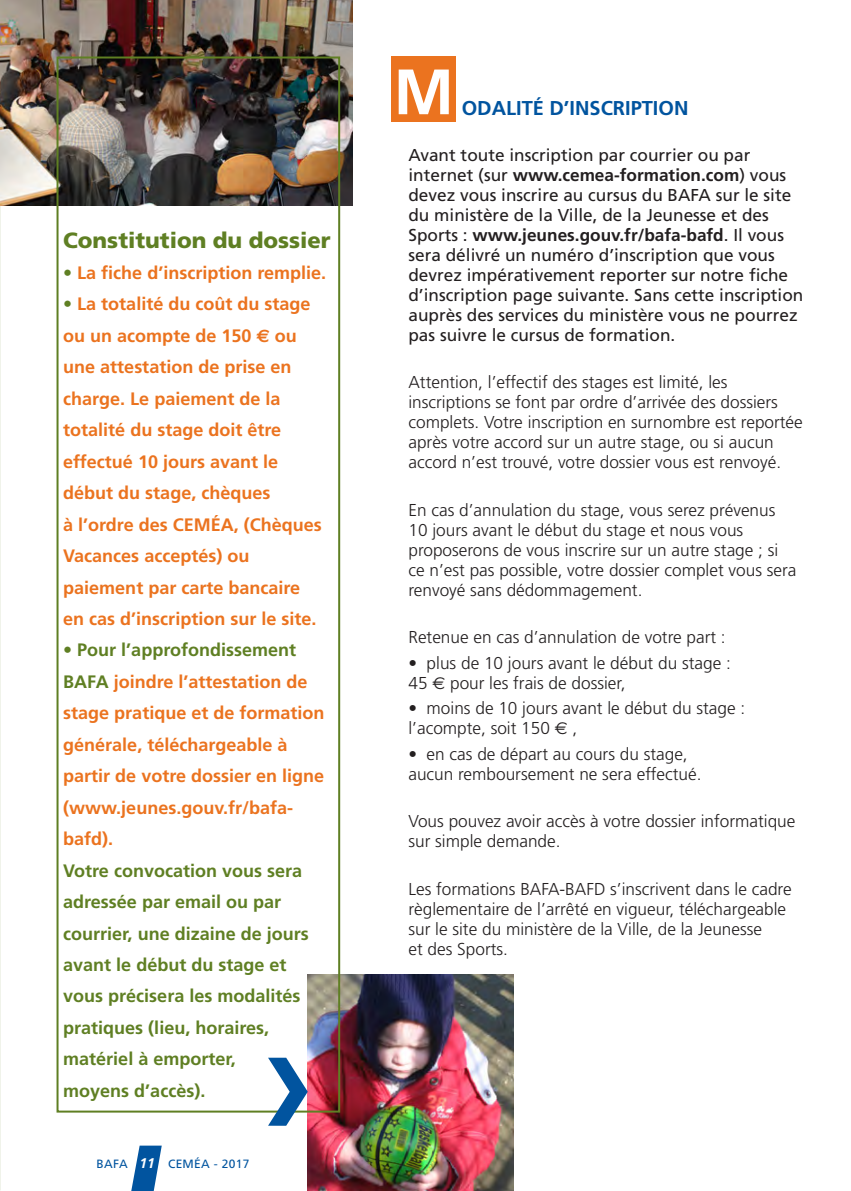
<style>
.page{position:relative;width:851px;height:1191px;background:#fff}
.page>*{position:absolute;margin:0;border:0;box-sizing:border-box;transform-origin:0 0}
.t1{font:700 64px "Frutiger";color:#fff}
.t2{font:900 22px "Frutiger";color:#5f7f23}
.t3{font:700 20px "Frutiger";color:#01549f}
.t4{font:700 18px/31.4px "Frutiger";color:#eb731f}
.t5{font:700 18px/31.4px "Frutiger";color:#5f7f23}
.t6{font:300 17.2px/20px "Frutiger";color:#231f20}
.t7{font:17.2px/20px "Frutiger";color:#231f20}
.t8{font:italic 700 14px "Frutiger";color:#fff}
.t9{font:12px "Frutiger";letter-spacing:.025em;color:#01549f}
.s1{color:#5f7f23}
.s2{font-family:"Euro Sans"}
.s3{font-weight:700}
.s4{font-family:"Euro Sans";font-weight:400}
</style>
<div class="page">
<svg style="left:131px;top:1145px;width:31px;height:46px"></svg>
<img style="left:308px;top:974px;width:205px;height:217px">
<img style="left:0;top:0;width:353px;height:205px">
<div style="left:56px;top:56px;width:284px;height:1056px;border:2px solid #5f7f23"></div>
<div style="left:391px;top:57px;width:65px;height:65px;background:#eb731f"></div>
<svg style="left:268px;top:1057px;width:40px;height:68px"></svg>
<p class="t2" style="left:63px;top:226px;width:269px">Constitution du dossier</p>
<p class="t4" style="left:63px;top:257px;width:264px"><span class="s1">•</span> La fiche d’inscription remplie.</p>
<p class="t4" style="left:63px;top:288px;width:260px"><span class="s1">•</span> La totalité du coût du stage ou un acompte de 150 <span class="s2">€</span> ou une attestation de prise en charge. Le paiement de la totalité du stage doit être effectué 10 jours avant le début du stage, chèques<br>à l’ordre des CEMÉA, (Chèques<br>Vacances acceptés) ou paiement par carte bancaire en cas d’inscription sur le site.</p>
<p class="t4" style="left:63px;top:634px;width:263px"><span class="s1">• Pour l’approfondissement<br>BAFA</span> joindre l’attestation de stage pratique et de formation générale, téléchargeable à partir de votre dossier en ligne (www.jeunes.gouv.fr/bafa&shy;bafd).</p>
<p class="t5" style="left:63px;top:854px;width:247px">Votre convocation vous sera adressée par email ou par courrier, une dizaine de jours avant le début du stage et vous précisera les modalités pratiques (lieu, horaires, matériel à emporter,<br>moyens d’accès).</p>
<p class="t9" style="left:97px;top:1156px;width:33px">BAFA</p>
<p class="t9" style="left:168px;top:1156px;width:83px">CEMÉA - 2017</p>
<p class="t8" style="left:139px;top:1154px;width:17px">11</p>
<p class="t1" style="left:393px;top:54px;width:62px">M</p>
<p class="t3" style="left:461px;top:96px;width:228px">ODALITÉ D’INSCRIPTION</p>
<p class="t7" style="left:408px;top:145px;width:396px">Avant toute inscription par courrier ou par internet (sur <span class="s3">www.cemea-formation.com</span>) vous devez vous inscrire au cursus du BAFA sur le site du ministère de la Ville, de la Jeunesse et des Sports : <span class="s3">www.jeunes.gouv.fr/bafa-bafd</span>. Il vous sera délivré un numéro d’inscription que vous devrez impérativement reporter sur notre fiche d’inscription page suivante. Sans cette inscription auprès des services du ministère vous ne pourrez pas suivre le cursus de formation.</p>
<p class="t6" style="left:408px;top:372px;width:396px">Attention, l’effectif des stages est limité, les inscriptions se font par ordre d’arrivée des dossiers complets. Votre inscription en surnombre est reportée après votre accord sur un autre stage, ou si aucun accord n’est trouvé, votre dossier vous est renvoyé.</p>
<p class="t6" style="left:408px;top:500px;width:389px">En cas d’annulation du stage, vous serez prévenus 10 jours avant le début du stage et nous vous proposerons de vous inscrire sur un autre stage ; si ce n’est pas possible, votre dossier complet vous sera renvoyé sans dédommagement.</p>
<p class="t6" style="left:408px;top:627px;width:319px">Retenue en cas d’annulation de votre part :</p>
<p class="t6" style="left:408px;top:652px;width:324px">• plus de 10 jours avant le début du stage :<br>45 <span class="s4">*</span> pour les frais de dossier,</p>
<p class="t6" style="left:408px;top:698px;width:338px">• moins de 10 jours avant le début du stage : l’acompte, soit 150 <span class="s4">*</span> ,</p>
<p class="t6" style="left:408px;top:744px;width:294px">• en cas de départ au cours du stage, aucun remboursement ne sera effectué.</p>
<p class="t6" style="left:408px;top:811px;width:388px">Vous pouvez avoir accès à votre dossier informatique sur simple demande.</p>
<p class="t6" style="left:408px;top:879px;width:384px">Les formations BAFA-BAFD s’inscrivent dans le cadre règlementaire de l’arrêté en vigueur, téléchargeable sur le site du ministère de la Ville, de la Jeunesse<br>et des Sports.</p>
</div>
